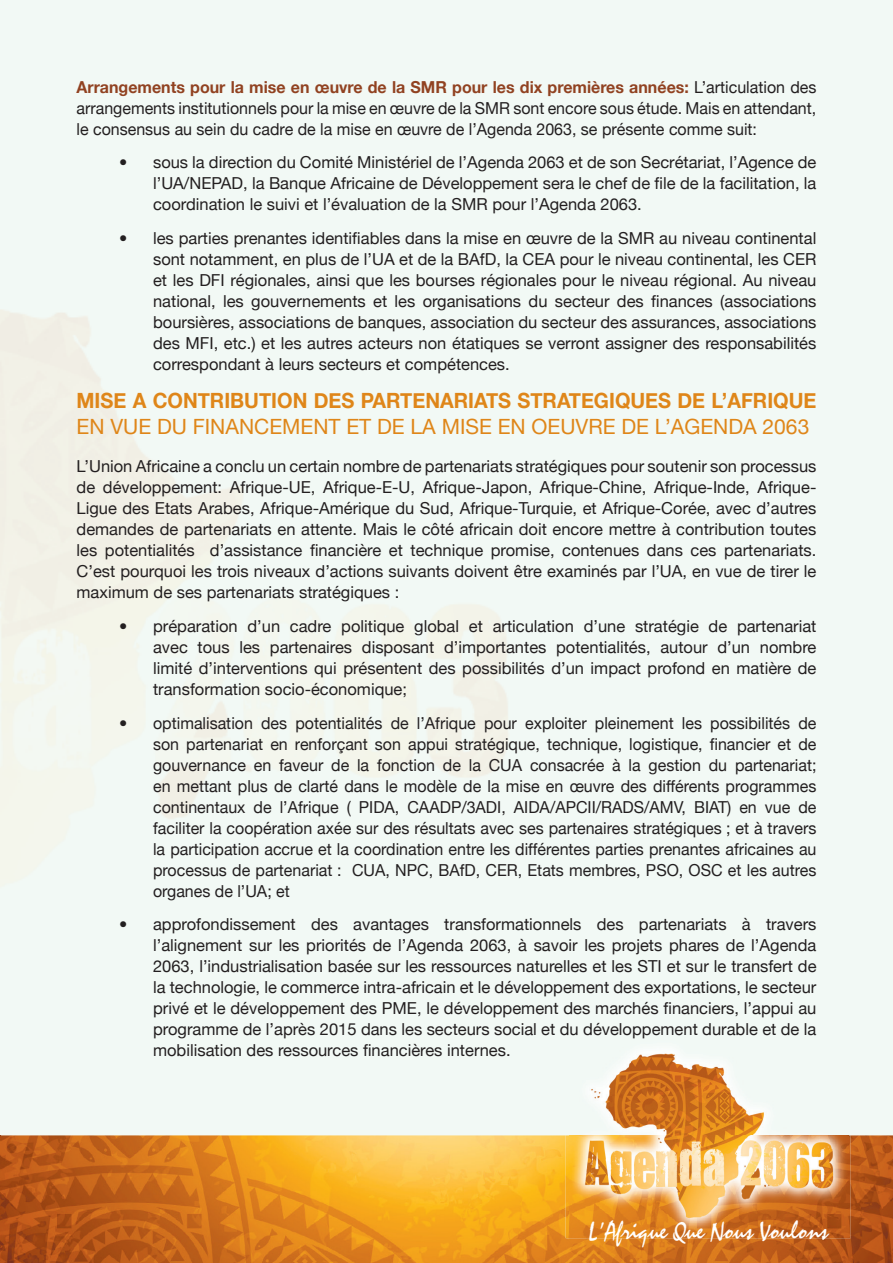
<style>
.page{position:relative;width:893px;height:1263px;background:#f2f9f5}
.page>*{position:absolute;margin:0;border:0;box-sizing:border-box;transform-origin:0 0}
.t1{font:26.4px "Staccato 222 BT";color:#fff;scale:.93 1}
.t2{font:700 21px "Helvetica Neue";color:#df8619;scale:.95 1}
.t3{font:21px "Helvetica Neue";color:#df8619}
.t4{font:16.5px/21px "Helvetica Neue";color:#231f20;text-align:justify}
.s1{font-weight:700;color:#914221}
</style>
<div class="page">
<img style="left:0;top:1135px;width:893px;height:128px">
<img style="left:566px;top:1135px;width:285px;height:103px">
<img style="left:570px;top:1052px;width:279px;height:181px">
<p class="t4" style="left:77px;top:76px;width:741px"><span class="s1">Arrangements pour la mise en œuvre de la SMR pour les dix premières années:</span> L’articulation des arrangements institutionnels pour la mise en œuvre de la SMR sont encore sous étude. Mais en attendant, le consensus au sein du cadre de la mise en œuvre de l’Agenda 2063, se présente comme suit:</p>
<p class="t4" style="left:153px;top:152px;width:665px;text-indent:-34px">• sous la direction du Comité Ministériel de l’Agenda 2063 et de son Secrétariat, l’Agence de l’UA/NEPAD, la Banque Africaine de Développement sera le chef de file de la facilitation, la coordination le suivi et l’évaluation de la SMR pour l’Agenda 2063.</p>
<p class="t4" style="left:153px;top:228px;width:665px;text-indent:-34px">• les parties prenantes identifiables dans la mise en œuvre de la SMR au niveau continental sont notamment, en plus de l’UA et de la BAfD, la CEA pour le niveau continental, les CER et les DFI régionales, ainsi que les bourses régionales pour le niveau régional. Au niveau national, les gouvernements et les organisations du secteur des finances (associations boursières, associations de banques, association du secteur des assurances, associations des MFI, etc.) et les autres acteurs non étatiques se verront assigner des responsabilités correspondant à leurs secteurs et compétences.</p>
<p class="t2" style="left:77px;top:388px;width:780px">MISE A CONTRIBUTION DES PARTENARIATS STRATEGIQUES DE L’AFRIQUE</p>
<p class="t3" style="left:77px;top:414px;width:734px">EN VUE DU FINANCEMENT ET DE LA MISE EN OEUVRE DE L’AGENDA 2063</p>
<p class="t4" style="left:77px;top:455px;width:741px">L’Union Africaine a conclu un certain nombre de partenariats stratégiques pour soutenir son processus de développement: Afrique-UE, Afrique-E-U, Afrique-Japon, Afrique-Chine, Afrique-Inde, Afrique-Ligue des Etats Arabes, Afrique-Amérique du Sud, Afrique-Turquie, et Afrique-Corée, avec d’autres demandes de partenariats en attente. Mais le côté africain doit encore mettre à contribution toutes les potentialités d’assistance financière et technique promise, contenues dans ces partenariats.<br>C’est pourquoi les trois niveaux d’actions suivants doivent être examinés par l’UA, en vue de tirer le maximum de ses partenariats stratégiques :</p>
<p class="t4" style="left:153px;top:615px;width:665px;text-indent:-34px">• préparation d’un cadre politique global et articulation d’une stratégie de partenariat avec tous les partenaires disposant d’importantes potentialités, autour d’un nombre limité d’interventions qui présentent des possibilités d’un impact profond en matière de transformation socio-économique;</p>
<p class="t4" style="left:153px;top:712px;width:665px;text-indent:-34px">• optimalisation des potentialités de l’Afrique pour exploiter pleinement les possibilités de son partenariat en renforçant son appui stratégique, technique, logistique, financier et de gouvernance en faveur de la fonction de la CUA consacrée à la gestion du partenariat; en mettant plus de clarté dans le modèle de la mise en œuvre des différents programmes continentaux de l’Afrique ( PIDA, CAADP/3ADI, AIDA/APCII/RADS/AMV, BIAT) en vue de faciliter la coopération axée sur des résultats avec ses partenaires stratégiques ; et à travers la participation accrue et la coordination entre les différentes parties prenantes africaines au processus de partenariat : CUA, NPC, BAfD, CER, Etats membres, PSO, OSC et les autres organes de l’UA; et</p>
<p class="t4" style="left:153px;top:914px;width:665px;text-indent:-34px">• approfondissement des avantages transformationnels des partenariats à travers l’alignement sur les priorités de l’Agenda 2063, à savoir les projets phares de l’Agenda 2063, l’industrialisation basée sur les ressources naturelles et les STI et sur le transfert de la technologie, le commerce intra-africain et le développement des exportations, le secteur privé et le développement des PME, le développement des marchés financiers, l’appui au programme de l’après 2015 dans les secteurs social et du développement durable et de la mobilisation des ressources financières internes.</p>
<h1 class="t1" style="left:588px;top:1216px;width:260px">L’Afrique Que Nous Voulons</h1>
</div>
